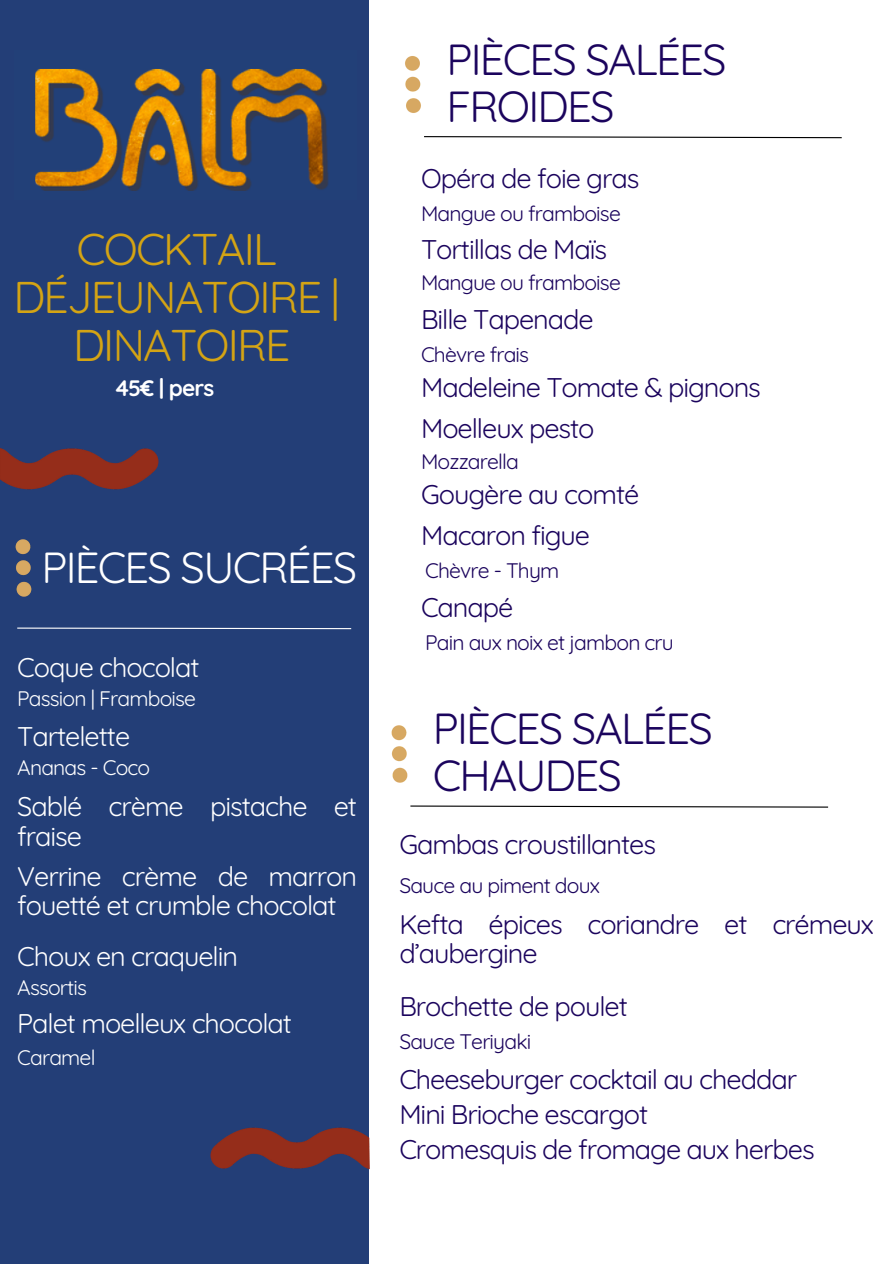
<style>
.page{position:relative;width:893px;height:1264px;background:#fff}
.page>*{position:absolute;margin:0;border:0;box-sizing:border-box;transform-origin:0 0}
.t1{font:44.4px/48.3px "Quicksand";letter-spacing:-.04em;color:#d4a414;text-align:center}
.t2{font:43.5px/47.2px "Quicksand";letter-spacing:-.04em;color:#1b045d}
.t3{font:43.5px "Quicksand";letter-spacing:-.04em;color:#fff}
.t4{font:27px/34.8px "Quicksand";letter-spacing:-.04em;color:#1b045d}
.t5{font:27px/29.2px "Quicksand";letter-spacing:-.04em;color:#fff}
.t6{font:700 22.5px "Quicksand";letter-spacing:-.04em;color:#fff}
.t7{font:21px "Quicksand";letter-spacing:-.04em;color:#1b045d}
.t8{font:21px "Quicksand";letter-spacing:-.04em;color:#fff}
</style>
<div class="page">
<div style="left:0;top:0;width:369px;height:1263px;background:#233e77"></div>
<svg style="left:477px;top:136px;width:365px;height:3px"></svg>
<svg style="left:87px;top:627px;width:265px;height:2px"></svg>
<img style="left:405px;top:56px;width:72px;height:82px">
<img style="left:16px;top:584px;width:71px;height:45px">
<img style="left:35px;top:69px;width:293px;height:122px">
<img style="left:0;top:448px;width:159px;height:136px">
<img style="left:210px;top:1127px;width:159px;height:42px">
<svg style="left:463px;top:805px;width:366px;height:3px"></svg>
<img style="left:391px;top:725px;width:72px;height:82px">
<h1 class="t2" style="left:446px;top:35px;width:282px">PIÈCES SALÉES<br>FROIDES</h1>
<h2 class="t4" style="left:421px;top:160px;width:220px">Opéra de foie gras</h2>
<h2 class="t1" style="left:13px;top:224px;width:328px">COCKTAIL<br>DÉJEUNATOIRE |<br>DINATOIRE</h2>
<p class="t6" style="left:116px;top:374px;width:100px">45€ | pers</p>
<h2 class="t3" style="left:41px;top:540px;width:317px">PIÈCES SUCRÉES</h2>
<h2 class="t5" style="left:17px;top:652px;width:184px">Coque chocolat</h2>
<h2 class="t8" style="left:17px;top:685px;width:180px">Passion | Framboise</h2>
<p class="t5" style="left:17px;top:721px;width:115px">Tartelette</p>
<p class="t8" style="left:17px;top:753px;width:134px">Ananas - Coco</p>
<p class="t7" style="left:421px;top:200px;width:201px">Mangue ou framboise</p>
<h2 class="t4" style="left:421px;top:231px;width:188px">Tortillas de Maïs</h2>
<h2 class="t7" style="left:421px;top:269px;width:201px">Mangue ou framboise</h2>
<h2 class="t4" style="left:421px;top:302px;width:174px">Bille Tapenade</h2>
<p class="t7" style="left:421px;top:341px;width:110px">Chèvre frais</p>
<h2 class="t4" style="left:421px;top:369px;width:341px">Madeleine Tomate &amp; pignons</h2>
<h1 class="t4" style="left:421px;top:410px;width:175px">Moelleux pesto</h1>
<h2 class="t7" style="left:421px;top:448px;width:99px">Mozzarella</h2>
<h2 class="t4" style="left:421px;top:476px;width:220px">Gougère au comté</h2>
<p class="t4" style="left:421px;top:517px;width:171px">Macaron figue</p>
<p class="t7" style="left:425px;top:557px;width:136px">Chèvre - Thym</p>
<p class="t4" style="left:421px;top:589px;width:94px">Canapé</p>
<p class="t7" style="left:425px;top:629px;width:250px">Pain aux noix et jambon cru</p>
<h1 class="t2" style="left:433px;top:704px;width:282px">PIÈCES SALÉES<br>CHAUDES</h1>
<p class="t5" style="left:17px;top:791px;width:58px">Sablé</p>
<p class="t5" style="left:109px;top:791px;width:250px">crème pistache et</p>
<p class="t5" style="left:17px;top:820px;width:66px">fraise</p>
<h2 class="t4" style="left:399px;top:826px;width:258px">Gambas croustillantes</h2>
<h2 class="t5" style="left:17px;top:861px;width:341px">Verrine crème de marron fouetté et crumble chocolat</h2>
<p class="t5" style="left:17px;top:941px;width:222px">Choux en craquelin</p>
<h2 class="t8" style="left:17px;top:973px;width:71px">Assortis</h2>
<h2 class="t5" style="left:17px;top:1008px;width:276px">Palet moelleux chocolat</h2>
<p class="t8" style="left:17px;top:1044px;width:80px">Caramel</p>
<h2 class="t7" style="left:399px;top:871px;width:202px">Sauce au piment doux</h2>
<h2 class="t4" style="left:399px;top:908px;width:476px;line-height:29.2px">Kefta épices coriandre et crémeux d’aubergine</h2>
<p class="t4" style="left:399px;top:988px;width:230px">Brochette de poulet</p>
<p class="t7" style="left:399px;top:1028px;width:133px">Sauce Teriyaki</p>
<h2 class="t4" style="left:399px;top:1061px;width:417px">Cheeseburger cocktail au cheddar<br>Mini Brioche escargot<br>Cromesquis de fromage aux herbes</h2>
</div>
